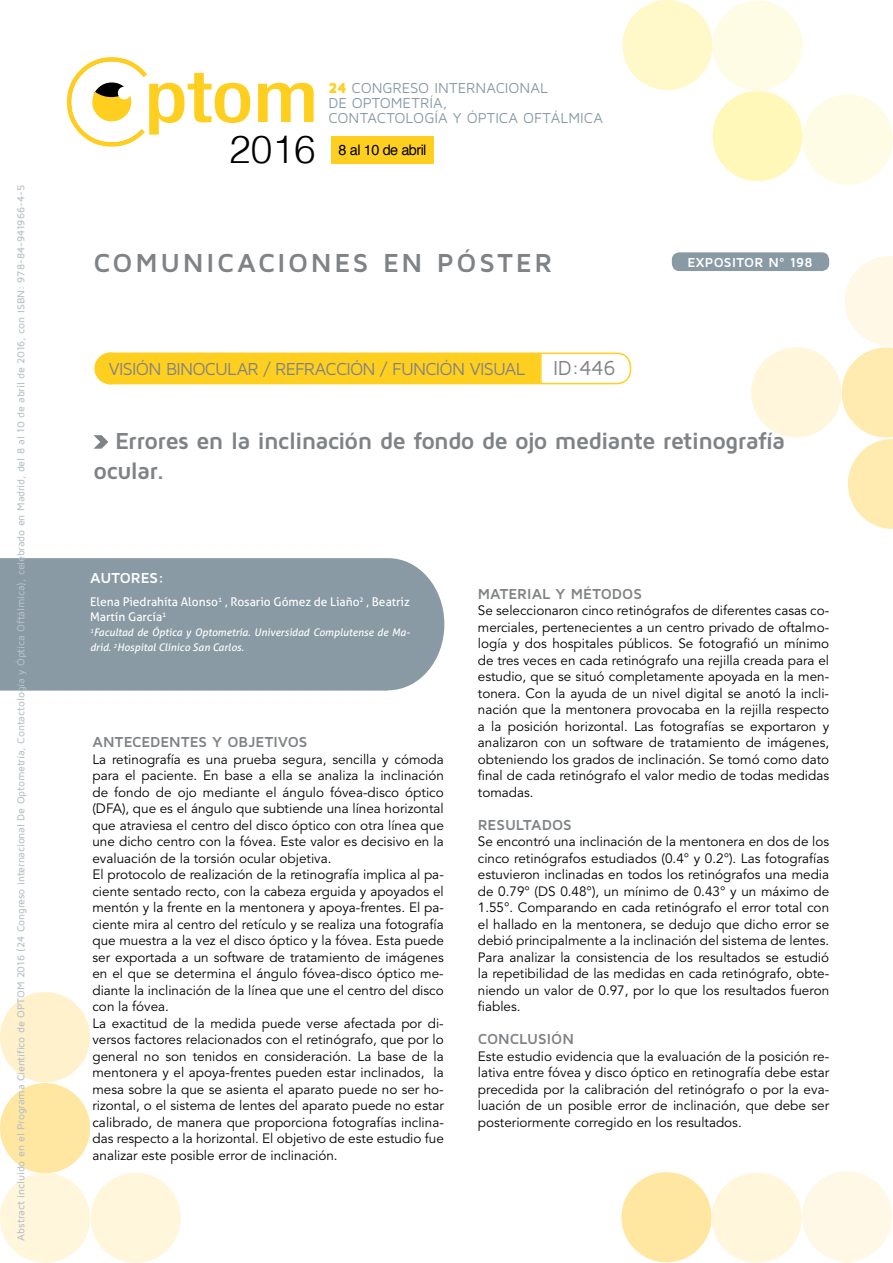
<style>
.page{position:relative;width:893px;height:1263px;background:#fff}
.page>*{position:absolute;margin:0;border:0;box-sizing:border-box;transform-origin:0 0}
.t1{font:300 38.85px "Helvetica";color:#000}
.t2{font:700 27px "Maven Pro";letter-spacing:.095em;color:#808385}
.t3{font:700 24px/30px "Maven Pro";letter-spacing:-.03em;color:#808385}
.t4{font:21px "Maven Pro";color:#808385}
.t5{font:18px "Maven Pro";letter-spacing:-.045em;color:#808385}
.t6{font:700 15px "Maven Pro";letter-spacing:-.005em;color:#808385}
.t7{font:700 15px "Maven Pro";letter-spacing:.005em;color:#fff}
.t8{font:14.85px/14.9px "Maven Pro";letter-spacing:-.005em;color:#899aa5}
.t9{font:14.55px "Helvetica";letter-spacing:-.04em;color:#000}
.t10{font:13.5px/16.5px "Avenir LT Std";color:#000;text-align:justify}
.t11{font:700 13.5px "Maven Pro";letter-spacing:.01em;color:#fff}
.t12{font:12px/15px "Aller";color:#fff}
.t13{font:500 10.5px "Maven Pro";letter-spacing:-.015em;color:#b6c0c7}
.t14{font:italic 10.5px/15px "Aller";color:#fff}
.s1{font-weight:900;color:#ffcf1f}
</style>
<div class="page">
<div style="left:331px;top:136px;width:103px;height:28px;background:#ffcf1f"></div>
<div style="left:803px;top:94px;width:90px;height:91px;background:#fffce5;border-radius:50%"></div>
<div style="left:622px;top:0;width:90px;height:90px;background:#fff9c9;border-radius:50%"></div>
<div style="left:712px;top:91px;width:91px;height:90px;background:#fff8b9;border-radius:50%"></div>
<div style="left:712px;top:0;width:91px;height:91px;background:#fffce5;border-radius:50%"></div>
<svg style="left:258px;top:83px;width:56px;height:39px"></svg>
<svg style="left:67px;top:57px;width:183px;height:90px"></svg>
<div style="left:802px;top:1171px;width:90px;height:90px;background:#fff8e6;border-radius:50%"></div>
<div style="left:621px;top:1172px;width:91px;height:90px;background:#ffe7a2;border-radius:50%"></div>
<div style="left:712px;top:1172px;width:90px;height:91px;background:#fff6dc;border-radius:50%"></div>
<div style="left:0;top:992px;width:90px;height:90px;background:#fff1cc;border-radius:50%"></div>
<div style="left:0;top:1083px;width:90px;height:90px;background:#ffe7a2;border-radius:50%"></div>
<div style="left:0;top:1173px;width:90px;height:90px;background:#fff6dc;border-radius:50%"></div>
<div style="left:91px;top:1173px;width:90px;height:90px;background:#fff6dc;border-radius:50%"></div>
<svg style="left:842px;top:256px;width:51px;height:273px"></svg>
<div style="left:751px;top:347px;width:90px;height:90px;background:#fff6dc;border-radius:50%"></div>
<div style="left:672px;top:252px;width:157px;height:19px;background:#899aa5;border-radius:8px"></div>
<div style="left:94px;top:352px;width:32px;height:32px;background:#ffcf1f;border-radius:50%"></div>
<div style="left:109px;top:353px;width:431px;height:31px;background:#ffcf1f"></div>
<svg style="left:539px;top:352px;width:93px;height:33px"></svg>
<svg style="left:839px;top:1262px;width:17px;height:1px"></svg>
<svg style="left:94px;top:435px;width:14px;height:14px"></svg>
<div style="left:0;top:558px;width:444px;height:133px;background:#899aa5"></div>
<p class="t13" style="left:14px;top:1240px;width:1057px;rotate:-90deg">Abstract incluido en el Programa Científico de OPTOM 2016 (24 Congreso internacional De Optometría, Contactología y Óptica Oftálmica), celebrado en Madrid, del 8 al 10 de abril de 2016, con ISBN: 978-84-941966-4-5</p>
<p class="t8" style="left:328px;top:80px;width:276px"><span class="s1">24</span> CONGRESO INTERNACIONAL<br>DE OPTOMETRÍA,<br>CONTACTOLOGÍA Y ÓPTICA OFTÁLMICA</p>
<h1 class="t1" style="left:229px;top:118px;width:88px">2016</h1>
<p class="t9" style="left:339px;top:138px;width:89px">8 al 10 de abril</p>
<h2 class="t2" style="left:93px;top:245px;width:308px">COMUNICACIONES EN</h2>
<h2 class="t2" style="left:437px;top:245px;width:117px">PÓSTER</h2>
<h3 class="t5" style="left:109px;top:358px;width:418px">VISIÓN BINOCULAR / REFRACCIÓN / FUNCIÓN VISUAL</h3>
<h3 class="t4" style="left:553px;top:355px;width:64px">ID:446</h3>
<p class="t11" style="left:687px;top:254px;width:127px">EXPOSITOR N º 198</p>
<h3 class="t3" style="left:94px;top:424px;width:693px;text-indent:22px">ERRORES EN LA INCLINACIÓN DE FONDO DE OJO MEDIANTE RETINOGRAFÍA<br>OCULAR.</h3>
<p class="t7" style="left:90px;top:568px;width:76px">AUTORES:</p>
<p class="t12" style="left:90px;top:595px;width:321px">Elena Piedrahíta Alonso<sup>1</sup> , Rosario Gómez de Liaño<sup>2</sup> , Beatriz<br>Martín García<sup>1</sup></p>
<p class="t14" style="left:90px;top:625px;width:321px"><sup>1</sup>Facultad de Óptica y Optometría. Universidad Complutense de Ma&shy;drid. <sup>2</sup>Hospital Clínico San Carlos.</p>
<p class="t6" style="left:92px;top:732px;width:217px">ANTECEDENTES Y OBJETIVOS</p>
<p class="t10" style="left:92px;top:751px;width:353px;text-align:left">La retinografía es una prueba segura, sencilla y cómoda para el paciente. En base a ella se analiza la inclinación de fondo de ojo mediante el ángulo fóvea-disco óptico (DFA), que es el ángulo que subtiende una línea horizontal que atraviesa el centro del disco óptico con otra línea que une dicho centro con la fóvea. Este valor es decisivo en la evaluación de la torsión ocular objetiva.<br>El protocolo de realización de la retinografía implica al pa&shy;ciente sentado recto, con la cabeza erguida y apoyados el mentón y la frente en la mentonera y apoya-frentes. El pa&shy;ciente mira al centro del retículo y se realiza una fotografía que muestra a la vez el disco óptico y la fóvea. Esta puede ser exportada a un software de tratamiento de imágenes en el que se determina el ángulo fóvea-disco óptico me&shy;diante la inclinación de la línea que une el centro del disco con la fóvea.<br>La exactitud de la medida puede verse afectada por di&shy;versos factores relacionados con el retinógrafo, que por lo general no son tenidos en consideración. La base de la mentonera y el apoya-frentes pueden estar inclinados, la mesa sobre la que se asienta el aparato puede no ser ho&shy;rizontal, o el sistema de lentes del aparato puede no estar calibrado, de manera que proporciona fotografías inclina&shy;das respecto a la horizontal. El objetivo de este estudio fue analizar este posible error de inclinación.</p>
<p class="t6" style="left:478px;top:584px;width:166px">MATERIAL Y MÉTODOS</p>
<p class="t10" style="left:478px;top:602px;width:353px">Se seleccionaron cinco retinógrafos de diferentes casas co&shy;merciales, pertenecientes a un centro privado de oftalmo&shy;logía y dos hospitales públicos. Se fotografió un mínimo de tres veces en cada retinógrafo una rejilla creada para el estudio, que se situó completamente apoyada en la men&shy;tonera. Con la ayuda de un nivel digital se anotó la incli&shy;nación que la mentonera provocaba en la rejilla respecto a la posición horizontal. Las fotografías se exportaron y analizaron con un software de tratamiento de imágenes, obteniendo los grados de inclinación. Se tomó como dato final de cada retinógrafo el valor medio de todas medidas tomadas.</p>
<p class="t6" style="left:478px;top:815px;width:96px">RESULTADOS</p>
<p class="t10" style="left:478px;top:833px;width:353px">Se encontró una inclinación de la mentonera en dos de los cinco retinógrafos estudiados (0.4° y 0.2°). Las fotografías estuvieron inclinadas en todos los retinógrafos una media de 0.79° (DS 0.48°), un mínimo de 0.43° y un máximo de 1.55°. Comparando en cada retinógrafo el error total con el hallado en la mentonera, se dedujo que dicho error se debió principalmente a la inclinación del sistema de lentes.<br>Para analizar la consistencia de los resultados se estudió la repetibilidad de las medidas en cada retinógrafo, obte&shy;niendo un valor de 0.97, por lo que los resultados fueron fiables.</p>
<p class="t6" style="left:478px;top:1029px;width:98px">CONCLUSIÓN</p>
<p class="t10" style="left:478px;top:1048px;width:353px">Este estudio evidencia que la evaluación de la posición re&shy;lativa entre fóvea y disco óptico en retinografía debe estar precedida por la calibración del retinógrafo o por la eva&shy;luación de un posible error de inclinación, que debe ser posteriormente corregido en los resultados.</p>
</div>
